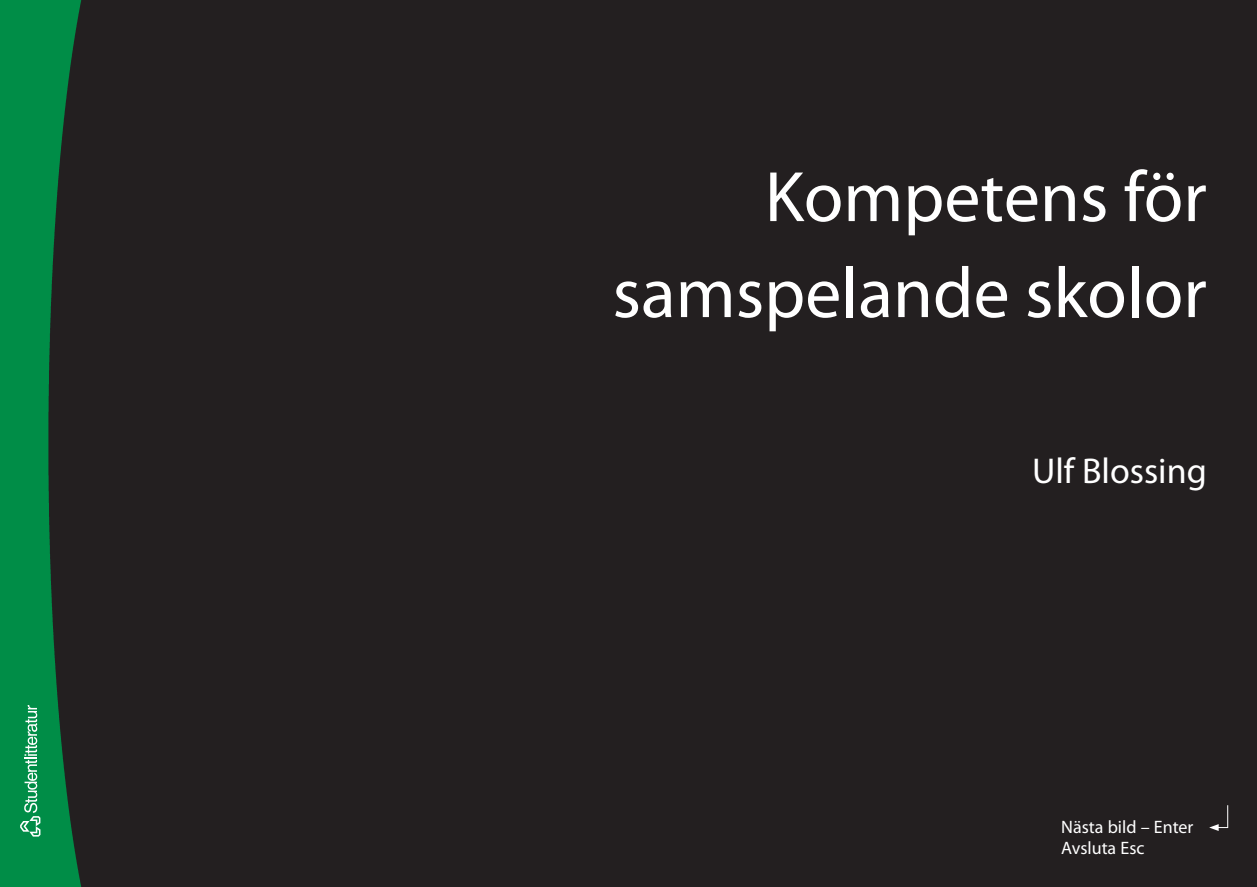
<style>
.page{position:relative;width:1257px;height:887px;background:#fff}
.page>*{position:absolute;margin:0;border:0;box-sizing:border-box;transform-origin:0 0}
.t1{font:72px/96px "Myriad Pro";color:#fff;text-align:right}
.t2{font:36px "Myriad Pro";color:#fff}
.t3{font:18px/21.6px "Myriad Pro";color:#fff}
</style>
<div class="page">
<div style="left:81px;top:0;width:1176px;height:887px;background:#231f20"></div>
<svg style="left:1209px;top:804px;width:19px;height:27px"></svg>
<img style="left:0;top:0;width:81px;height:887px">
<svg style="left:20px;top:705px;width:20px;height:131px;background:#3da873"></svg>
<p class="t1" style="left:612px;top:148px;width:596px">Kompetens för samspelande skolor</p>
<p class="t2" style="left:1032px;top:449px;width:176px">Ulf Blossing</p>
<p class="t3" style="left:1061px;top:815px;width:134px">Nästa bild – Enter<br>Avsluta Esc</p>
</div>
